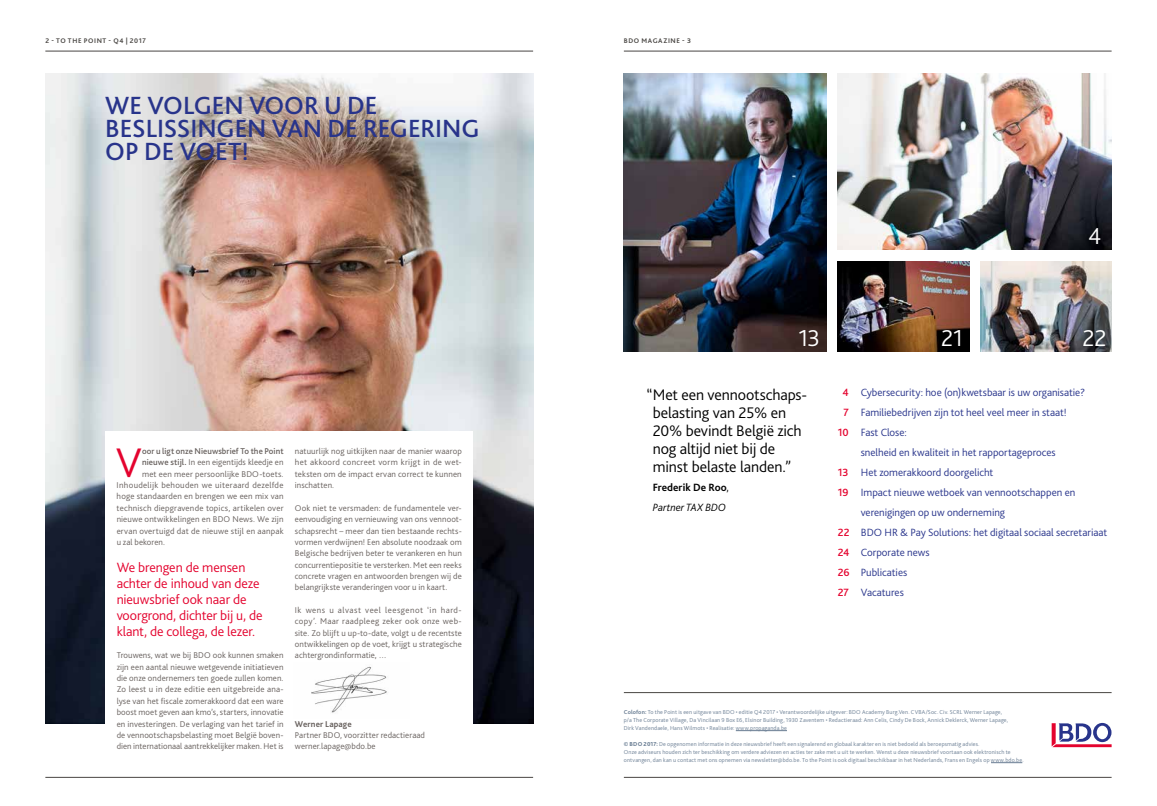
<style>
.page{position:relative;width:1157px;height:806px;background:#fff}
.page>*{position:absolute;margin:0;border:0;box-sizing:border-box;transform-origin:0 0}
.t1{font:300 43.2px "Bliss 2";color:#e4032e}
.t2{font:500 26px/23px "Bliss 2";letter-spacing:-.005em;color:#28348b}
.t3{font:300 24px "Bliss 2";color:#fff}
.t4{font:300 16px/18px "Bliss 2";letter-spacing:-.005em;color:#000}
.t5{font:300 14px/16px "Bliss 2";letter-spacing:-.005em;color:#e4032e}
.t6{font:300 11px "Bliss 2";color:#28348b}
.t7{font:700 11px/19px "Bliss 2";letter-spacing:.005em;color:#000}
.t8{font:300 8.8px/11.3px "Bliss 2";letter-spacing:.01em;color:#67605d;text-align:justify}
.t9{font:300 8.8px "Bliss 2";letter-spacing:.03em;color:#67605d}
.t10{font:500 8.8px "Bliss 2";letter-spacing:.005em;color:#67605d}
.t11{font:700 8.8px "Bliss 2";letter-spacing:.015em;color:#67605d}
.t12{font:700 7px "Bliss 2";letter-spacing:.085em;color:#494643}
.t13{font:300 6px/8px "Bliss 2";letter-spacing:.02em;color:#697d93}
.s1{font-weight:500}
.s2{font-weight:700}
.s3{font-weight:300}
.s4{font-weight:300;font-style:italic}
.s5{font-weight:500;color:#e4032e}
.s6{font-weight:800}
</style>
<div class="page">
<img style="left:837px;top:261px;width:132px;height:90px">
<img style="left:980px;top:261px;width:131px;height:90px">
<svg style="left:1051px;top:722px;width:60px;height:24px"></svg>
<img style="left:624px;top:74px;width:202px;height:277px">
<img style="left:837px;top:74px;width:274px;height:175px">
<hr style="left:736px;top:730px;width:51px;height:1px;background:#697d93">
<hr style="left:991px;top:762px;width:31px;height:1px;background:#697d93">
<img style="left:45px;top:74px;width:488px;height:649px">
<div style="left:105px;top:431px;width:368px;height:340px;background:#fff"></div>
<img style="left:311px;top:666px;width:76px;height:47px">
<hr style="left:45px;top:51px;width:488px;height:1px;background:#494643">
<hr style="left:624px;top:51px;width:487px;height:1px;background:#494643">
<hr style="left:45px;top:776px;width:488px;height:1px;background:#494643">
<hr style="left:624px;top:776px;width:487px;height:1px;background:#494643">
<hr style="left:624px;top:692px;width:487px;height:1px;background:#494643">
<p class="t12" style="left:45px;top:36px;width:102px">2 - TO THE POINT - Q4 | 2017</p>
<p class="t12" style="left:624px;top:36px;width:69px">BDO MAGAZINE - 3</p>
<h2 class="t2" style="left:105px;top:93px;width:376px">WE VOLGEN VOOR U DE<br>BESLISSINGEN VAN DE REGERING<br>OP DE VOET!</h2>
<h1 class="t1" style="left:116px;top:435px;width:28px">V</h1>
<p class="t10" style="left:142px;top:445px;width:143px">oor u ligt onze Nieuwsbrief To the Point</p>
<p class="t8" style="left:142px;top:456px;width:143px"><span class="s1">nieuwe stijl</span><span class="s2">.</span> In een eigentijds kleedje en</p>
<p class="t8" style="left:142px;top:467px;width:143px">met een meer persoonlijke BDO-toets.</p>
<p class="t9" style="left:117px;top:479px;width:168px">Inhoudelijk behouden we uiteraard dezelfde</p>
<p class="t8" style="left:117px;top:490px;width:168px">hoge standaarden en brengen we een mix van</p>
<p class="t8" style="left:117px;top:501px;width:168px">technisch diepgravende topics, artikelen over</p>
<p class="t8" style="left:117px;top:513px;width:168px">nieuwe ontwikkelingen en BDO News. We zijn</p>
<p class="t8" style="left:117px;top:524px;width:168px">ervan overtuigd dat de nieuwe stijl en aanpak</p>
<p class="t8" style="left:117px;top:535px;width:50px">u zal bekoren.</p>
<h3 class="t5" style="left:117px;top:559px;width:147px">We brengen de mensen achter de inhoud van deze nieuwsbrief ook naar de voorgrond, dichter bij u, de klant, de collega, de lezer.</h3>
<p class="t8" style="left:117px;top:649px;width:168px">Trouwens, wat we bij BDO ook kunnen smaken zijn een aantal nieuwe wetgevende initiatieven die onze ondernemers ten goede zullen komen.<br>Zo leest u in deze editie een uitgebreide ana&shy;lyse van het fiscale zomerakkoord dat een ware boost moet geven aan kmo’s, starters, innovatie en investeringen. De verlaging van het tarief in de vennootschapsbelasting moet België boven&shy;dien internationaal aantrekkelijker maken. Het is</p>
<p class="t8" style="left:295px;top:445px;width:168px">natuurlijk nog uitkijken naar de manier waarop het akkoord concreet vorm krijgt in de wet&shy;teksten om de impact ervan correct te kunnen inschatten.</p>
<p class="t8" style="left:295px;top:501px;width:168px">Ook niet te versmaden: de fundamentele ver&shy;eenvoudiging en vernieuwing van ons vennoot&shy;schapsrecht – meer dan tien bestaande rechts&shy;vormen verdwijnen! Een absolute noodzaak om Belgische bedrijven beter te verankeren en hun concurrentiepositie te versterken. Met een reeks concrete vragen en antwoorden brengen wij de belangrijkste veranderingen voor u in kaart.</p>
<p class="t8" style="left:295px;top:603px;width:168px">Ik wens u alvast veel leesgenot ‘in hard&shy;copy’. Maar raadpleeg zeker ook onze web&shy;site. Zo blijft u up-to-date, volgt u de recentste ontwikkelingen op de voet, krijgt u strategische achtergrondinformatie, …</p>
<p class="t11" style="left:295px;top:717px;width:58px">Werner Lapage</p>
<p class="t8" style="left:295px;top:728px;width:132px">Partner BDO, voorzitter redactieraad werner.lapage@bdo.be</p>
<h3 class="t3" style="left:1088px;top:220px;width:15px">4</h3>
<h3 class="t3" style="left:798px;top:322px;width:23px">13</h3>
<h3 class="t4" style="left:652px;top:385px;width:156px;text-indent:-6px">“Met een vennootschaps&shy;belasting van 25% en<br>20% bevindt België zich nog altijd niet bij de minst belaste landen.”</h3>
<p class="t7" style="left:652px;top:477px;width:78px">Frederik De Roo<span class="s3">,<br></span><span class="s4">Partner TAX BDO</span></p>
<h3 class="t3" style="left:941px;top:322px;width:23px">21</h3>
<h3 class="t3" style="left:1082px;top:322px;width:26px">22</h3>
<p class="t6" style="left:842px;top:385px;width:244px"><span class="s5">4</span> Cybersecurity: hoe (on)kwetsbaar is uw organisatie?</p>
<p class="t6" style="left:843px;top:405px;width:225px"><span class="s5">7</span> Familiebedrijven zijn tot heel veel meer in staat!</p>
<p class="t6" style="left:837px;top:425px;width:71px"><span class="s5">10</span> Fast Close:</p>
<p class="t6" style="left:860px;top:445px;width:196px">snelheid en kwaliteit in het rapportageproces</p>
<p class="t6" style="left:837px;top:465px;width:157px"><span class="s5">13</span> Het zomerakkoord doorgelicht</p>
<p class="t6" style="left:837px;top:485px;width:239px"><span class="s5">19</span> Impact nieuwe wetboek van vennootschappen en</p>
<p class="t6" style="left:860px;top:505px;width:146px">verenigingen op uw onderneming</p>
<p class="t6" style="left:837px;top:525px;width:271px"><span class="s5">22</span> BDO HR &amp; Pay Solutions: het digitaal sociaal secretariaat</p>
<p class="t6" style="left:837px;top:545px;width:93px"><span class="s5">24</span> Corporate news</p>
<p class="t6" style="left:837px;top:565px;width:71px"><span class="s5">26</span> Publicaties</p>
<p class="t6" style="left:837px;top:585px;width:68px"><span class="s5">27</span> Vacatures</p>
<p class="t13" style="left:624px;top:707px;width:386px"><span class="s2">Colofon:</span> To the Point is een uitgave van BDO • editie Q4 2017 • Verantwoordelijke uitgever: BDO Academy Burg.Ven. CVBA/Soc. Civ. SCRL Werner Lapage, p/a The Corporate Village, Da Vincilaan 9 Box E6, Elsinor Building, 1930 Zaventem • Redactieraad: Ann Celis, Cindy De Bock, Annick Deklerck, Werner Lapage,<br>Dirk Vandendaele, Hans Wilmots • Realisatie: www.propaganda.be</p>
<p class="t13" style="left:624px;top:739px;width:401px"><span class="s6">© BDO 2017:</span> De opgenomen informatie in deze nieuwsbrief heeft een signalerend en globaal karakter en is niet bedoeld als beroepsmatig advies.<br>Onze adviseurs houden zich ter beschikking om verdere adviezen en acties ter zake met u uit te werken. Wenst u deze nieuwsbrief voortaan ook elektronisch te ontvangen, dan kan u contact met ons opnemen via newsletter@bdo.be. To the Point is ook digitaal beschikbaar in het Nederlands, Frans en Engels op www.bdo.be.</p>
</div>
